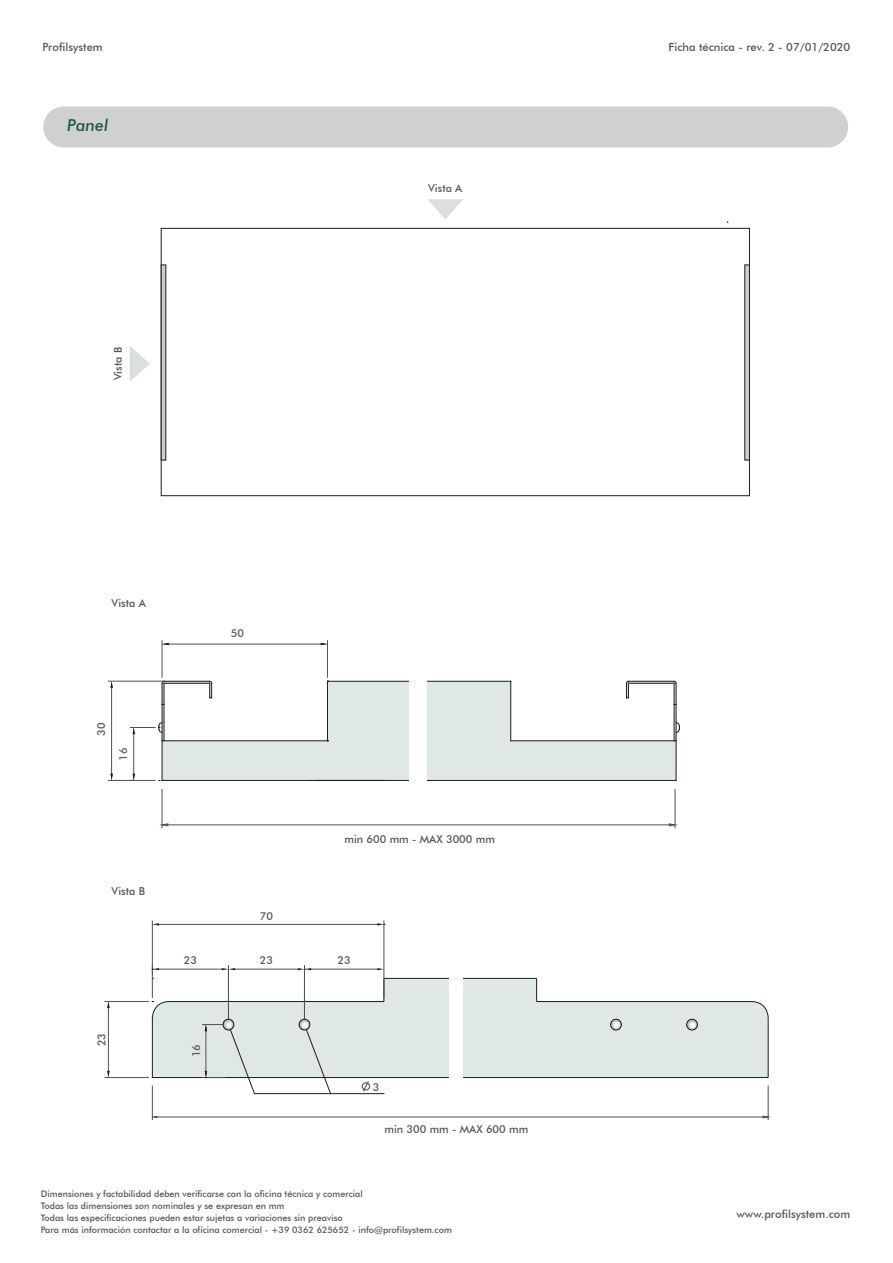
<style>
.page{position:relative;width:893px;height:1263px;background:#fff}
.page>*{position:absolute;margin:0;border:0;box-sizing:border-box;transform-origin:0 0}
.t1{font:italic 500 16.5px "Futura BT";color:#1d553b}
.t2{font:500 11.25px "Futura BT";color:#575756}
.t3{font:500 10.95px "Futura BT";color:#575756}
.t4{font:500 10.8px "Futura BT";color:#575756}
.t5{font:500 9px/12px "Futura BT";color:#575756}
</style>
<div class="page">
<svg style="left:161px;top:265px;width:5px;height:195px"></svg>
<svg style="left:745px;top:265px;width:5px;height:195px"></svg>
<div style="left:43px;top:106px;width:805px;height:42px;background:#d0d0d0;border-radius:21px"></div>
<svg style="left:427px;top:199px;width:36px;height:20px"></svg>
<svg style="left:130px;top:346px;width:20px;height:35px"></svg>
<hr style="left:105px;top:1001px;width:43px;height:1px;background:#515151">
<hr style="left:105px;top:1077px;width:43px;height:1px;background:#515151">
<hr style="left:108px;top:1008px;width:1px;height:63px;background:#515151">
<svg style="left:107px;top:1002px;width:3px;height:6px"></svg>
<svg style="left:107px;top:1071px;width:3px;height:6px"></svg>
<hr style="left:152px;top:921px;width:1px;height:53px;background:#515151">
<hr style="left:384px;top:921px;width:1px;height:76px;background:#515151">
<hr style="left:159px;top:924px;width:218px;height:1px;background:#515151">
<svg style="left:152px;top:923px;width:7px;height:2px"></svg>
<svg style="left:377px;top:923px;width:8px;height:2px"></svg>
<hr style="left:152px;top:966px;width:1px;height:31px;background:#515151">
<hr style="left:159px;top:969px;width:63px;height:1px;background:#515151">
<svg style="left:152px;top:968px;width:7px;height:2px"></svg>
<hr style="left:228px;top:966px;width:1px;height:55px;background:#515151">
<hr style="left:235px;top:969px;width:63px;height:1px;background:#515151">
<svg style="left:222px;top:968px;width:13px;height:2px"></svg>
<hr style="left:304px;top:966px;width:1px;height:55px;background:#515151">
<hr style="left:311px;top:969px;width:66px;height:1px;background:#515151">
<svg style="left:298px;top:968px;width:13px;height:2px"></svg>
<svg style="left:377px;top:968px;width:7px;height:2px"></svg>
<hr style="left:768px;top:1086px;width:1px;height:33px;background:#515151">
<hr style="left:152px;top:1086px;width:1px;height:33px;background:#515151">
<hr style="left:152px;top:1117px;width:614px;height:1px;background:#515151">
<svg style="left:152px;top:978px;width:617px;height:116px"></svg>
<div style="left:686px;top:1019px;width:12px;height:11px;border:1px solid #161616;border-radius:50%"></div>
<hr style="left:162px;top:641px;width:1px;height:36px;background:#515151">
<hr style="left:327px;top:641px;width:1px;height:36px;background:#515151">
<hr style="left:169px;top:644px;width:152px;height:1px;background:#515151">
<svg style="left:162px;top:643px;width:7px;height:2px"></svg>
<svg style="left:321px;top:643px;width:6px;height:2px"></svg>
<svg style="left:427px;top:680px;width:253px;height:101px"></svg>
<svg style="left:108px;top:680px;width:301px;height:101px"></svg>
<hr style="left:675px;top:789px;width:1px;height:39px;background:#515151">
<hr style="left:162px;top:789px;width:1px;height:39px;background:#515151">
<hr style="left:168px;top:824px;width:501px;height:1px;background:#515151">
<svg style="left:669px;top:824px;width:7px;height:2px"></svg>
<svg style="left:161px;top:824px;width:7px;height:2px"></svg>
<p class="t2" style="left:43px;top:40px;width:62px">Profilsystem</p>
<p class="t2" style="left:669px;top:40px;width:183px">Ficha técnica - rev. 2 - 07/01/2020</p>
<h1 class="t1" style="left:67px;top:115px;width:43px">Panel</h1>
<p class="t4" style="left:111px;top:380px;width:35px;rotate:-90deg">Vista B</p>
<p class="t4" style="left:428px;top:181px;width:36px">Vista A</p>
<p class="t3" style="left:112px;top:596px;width:36px">Vista A</p>
<p class="t3" style="left:94px;top:736px;width:15px;rotate:-90deg">30</p>
<p class="t3" style="left:117px;top:760px;width:15px;rotate:-90deg">16</p>
<p class="t3" style="left:112px;top:884px;width:35px">Vista B</p>
<p class="t3" style="left:95px;top:1046px;width:15px;rotate:-90deg">23</p>
<p class="t3" style="left:231px;top:627px;width:15px">50</p>
<p class="t3" style="left:260px;top:909px;width:15px">70</p>
<p class="t3" style="left:344px;top:832px;width:152px">min 600 mm - MAX 3000 mm</p>
<p class="t3" style="left:184px;top:954px;width:15px">23</p>
<p class="t3" style="left:260px;top:954px;width:15px">23</p>
<p class="t3" style="left:338px;top:954px;width:15px">23</p>
<p class="t3" style="left:190px;top:1057px;width:15px;rotate:-90deg">16</p>
<p class="t3" style="left:373px;top:1080px;width:8px">3</p>
<p class="t3" style="left:384px;top:1122px;width:145px">min 300 mm - MAX 600 mm</p>
<p class="t5" style="left:41px;top:1187px;width:413px">Dimensiones y factabilidad deben verificarse con la oficina técnica y comercial<br>Todas las dimensiones son nominales y se expresan en mm<br>Todas las especificaciones pueden estar sujetas a variaciones sin preaviso<br>Para más información contactar a la oficina comercial - +39 0362 625652 - info@profilsystem.com</p>
<p class="t2" style="left:736px;top:1207px;width:115px">www.profilsystem.com</p>
</div>
